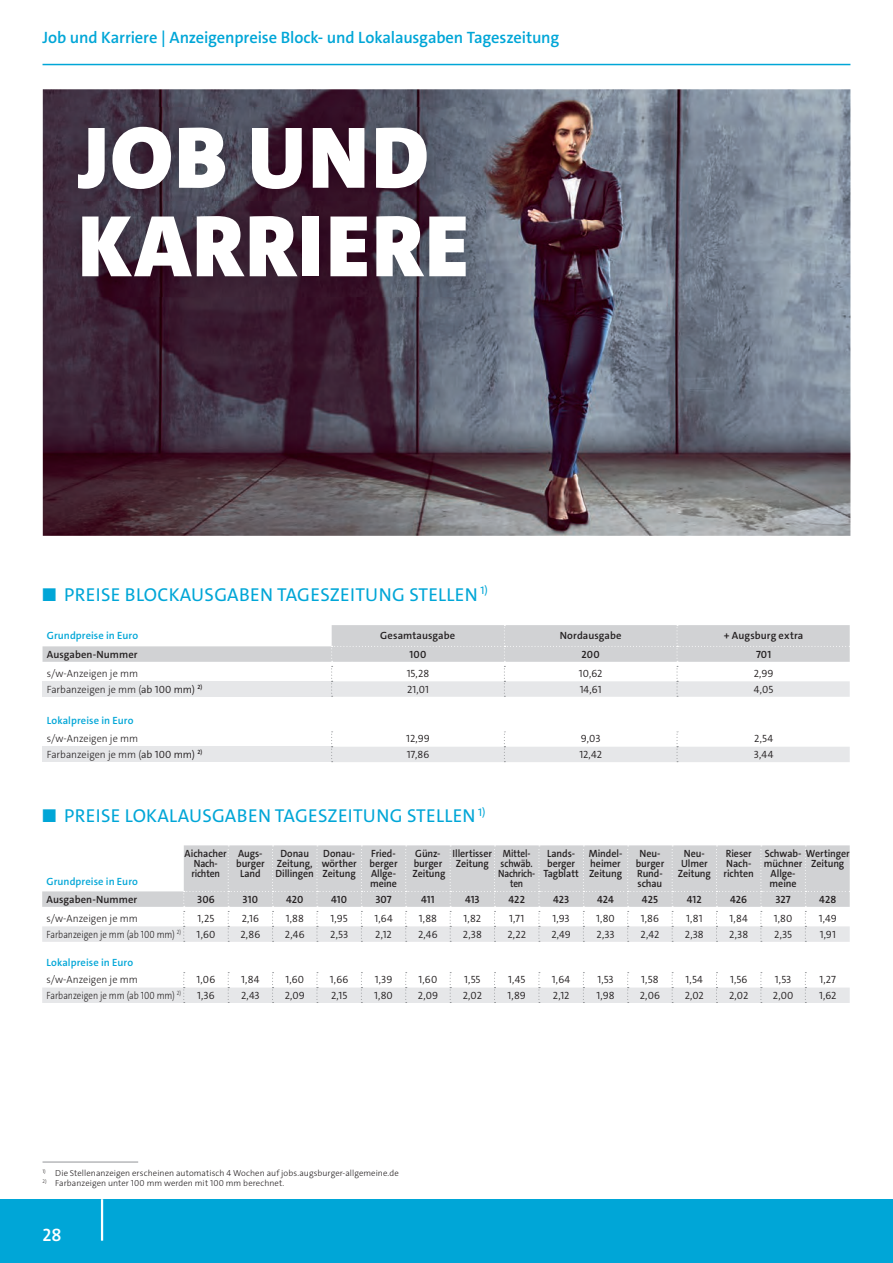
<style>
.page{position:relative;width:893px;height:1263px;background:#fff}
.page>*{position:absolute;margin:0;border:0;box-sizing:border-box;transform-origin:0 0}
.t1{font:900 88.5px/88.5px "The Sans C4 s";letter-spacing:.02em;color:#fff}
.t2{font:18.75px "The Sans C4 s";letter-spacing:.02em;color:#00a6d7}
.t3{font:600 18px "The Sans C4 s";color:#fff}
.t4{font:600 16.5px "The Sans C4 s";letter-spacing:-.01em;color:#00a6d7}
.t5{font:300 10.5px "The Sans C4 s";letter-spacing:.01em;color:#231f20}
.t6{font:600 10.5px/10.2px "The Sans C4 s";letter-spacing:-.005em;color:#231f20;text-align:center;scale:.95 1}
.t7{font:600 10.5px "The Sans C4 s";letter-spacing:-.005em;color:#231f20}
.t8{font:300 10.5px "The Sans C4 s";color:#231f20}
.t9{font:600 10.5px "The Sans C4 s";letter-spacing:.01em;color:#00a6d7}
.t10{font:300 10.5px "The Sans C4 s";color:#231f20;scale:.85 1}
.t11{font:600 10.5px/10.2px "The Sans C4 s";letter-spacing:-.005em;color:#231f20;text-align:center;scale:.88 1}
.t12{font:300 8.7px "The Sans C4 s";letter-spacing:.005em;color:#231f20}
.s1{font-style:inherit}
</style>
<div class="page">
<div style="left:0;top:1199px;width:893px;height:64px;background:#00a6d7"></div>
<hr style="left:101px;top:1199px;width:2px;height:42px;background:#fff">
<hr style="left:43px;top:64px;width:807px;height:1px;background:#00a6d7">
<img style="left:43px;top:89px;width:807px;height:447px">
<hr style="left:43px;top:1162px;width:95px;height:1px;background:#939598">
<svg style="left:43px;top:625px;width:807px;height:72px"></svg>
<div style="left:43px;top:747px;width:289px;height:15px;background:#e6e7e9"></div>
<svg style="left:331px;top:731px;width:519px;height:31px"></svg>
<svg style="left:42px;top:845px;width:808px;height:97px"></svg>
<svg style="left:42px;top:972px;width:808px;height:31px"></svg>
<img style="left:58px;top:107px;width:427px;height:189px">
<h3 class="t4" style="left:43px;top:27px;width:518px">Job und Karriere | Anzeigenpreise Block- und Lokalausgaben Tageszeitung</h3>
<h1 class="t1" style="left:78px;top:114px;width:393px">JOB UND<br>KARRIERE</h1>
<h2 class="t2" style="left:43px;top:582px;width:446px">■ PREISE BLOCKAUSGABEN TAGESZEITUNG STELLEN <sup>1)</sup></h2>
<p class="t9" style="left:47px;top:629px;width:93px">Grundpreise in Euro</p>
<p class="t7" style="left:380px;top:629px;width:76px">Gesamtausgabe</p>
<p class="t7" style="left:560px;top:629px;width:63px">Nordausgabe</p>
<p class="t7" style="left:724px;top:629px;width:81px">+ Augsburg extra</p>
<p class="t7" style="left:47px;top:647px;width:92px">Ausgaben-Nummer</p>
<p class="t7" style="left:410px;top:647px;width:18px">100</p>
<p class="t7" style="left:582px;top:647px;width:20px">200</p>
<p class="t7" style="left:756px;top:647px;width:17px">701</p>
<p class="t8" style="left:47px;top:667px;width:93px">s/w-Anzeigen je mm</p>
<p class="t5" style="left:407px;top:667px;width:24px">15,28</p>
<p class="t5" style="left:579px;top:667px;width:25px">10,62</p>
<p class="t5" style="left:754px;top:667px;width:21px">2,99</p>
<p class="t8" style="left:47px;top:682px;width:157px">Farbanzeigen je mm (<span class="s1">ab 100 mm)</span> <sup>2)</sup></p>
<p class="t5" style="left:407px;top:682px;width:23px">21,01</p>
<p class="t5" style="left:580px;top:682px;width:24px">14,61</p>
<p class="t5" style="left:754px;top:682px;width:21px">4,05</p>
<p class="t9" style="left:47px;top:713px;width:88px">Lokalpreise in Euro</p>
<p class="t8" style="left:47px;top:732px;width:93px">s/w-Anzeigen je mm</p>
<p class="t5" style="left:406px;top:732px;width:25px">12,99</p>
<p class="t5" style="left:581px;top:732px;width:21px">9,03</p>
<p class="t5" style="left:754px;top:732px;width:20px">2,54</p>
<p class="t8" style="left:47px;top:748px;width:157px">Farbanzeigen je mm (<span class="s1">ab 100 mm)</span> <sup>2)</sup></p>
<p class="t5" style="left:407px;top:748px;width:24px">17,86</p>
<p class="t5" style="left:579px;top:748px;width:24px">12,42</p>
<p class="t5" style="left:754px;top:748px;width:21px">3,44</p>
<h2 class="t2" style="left:43px;top:804px;width:444px">■ PREISE LOKALAUSGABEN TAGESZEITUNG STELLEN <sup>1)</sup></h2>
<p class="t9" style="left:46px;top:875px;width:93px">Grundpreise in Euro</p>
<p class="t6" style="left:185px;top:848px;width:46px">Aichacher<br>Nach&shy;richten</p>
<p class="t6" style="left:236px;top:848px;width:31px">Augs&shy;burger<br>Land</p>
<p class="t6" style="left:276px;top:848px;width:42px">Donau<br>Zeitung,<br>Dillingen</p>
<p class="t6" style="left:322px;top:848px;width:38px;text-align:left">Donau&shy;wörther<br>Zeitung</p>
<p class="t6" style="left:370px;top:848px;width:31px;text-align:left">Fried&shy;berger<br>Allge&shy;meine</p>
<p class="t6" style="left:412px;top:848px;width:36px;text-align:left">Günz&shy;burger<br>Zeitung</p>
<p class="t6" style="left:453px;top:848px;width:43px">Illertisser<br>Zeitung</p>
<p class="t11" style="left:498px;top:848px;width:43px">Mittel&shy;schwäb.<br>Nachrich&shy;ten</p>
<p class="t6" style="left:543px;top:848px;width:39px">Lands&shy;berger<br>Tagblatt</p>
<p class="t6" style="left:589px;top:848px;width:37px;text-align:left">Mindel&shy;heimer<br>Zeitung</p>
<p class="t6" style="left:636px;top:848px;width:31px">Neu&shy;burger<br>Rund&shy;schau</p>
<p class="t6" style="left:678px;top:848px;width:36px">Neu-<br>Ulmer<br>Zeitung</p>
<p class="t6" style="left:723px;top:848px;width:33px;text-align:left">Rieser<br>Nach&shy;richten</p>
<p class="t6" style="left:765px;top:848px;width:91px">Schwab- Wertinger</p>
<p class="t6" style="left:764px;top:858px;width:42px">müchner</p>
<p class="t6" style="left:771px;top:868px;width:28px">Allge-</p>
<p class="t6" style="left:770px;top:878px;width:30px">meine</p>
<p class="t6" style="left:811px;top:858px;width:36px">Zeitung</p>
<p class="t7" style="left:46px;top:892px;width:92px">Ausgaben-Nummer</p>
<p class="t7" style="left:197px;top:892px;width:19px">306</p>
<p class="t7" style="left:243px;top:892px;width:17px">310</p>
<p class="t7" style="left:286px;top:892px;width:19px">420</p>
<p class="t7" style="left:331px;top:892px;width:18px">410</p>
<p class="t7" style="left:375px;top:892px;width:18px">307</p>
<p class="t7" style="left:421px;top:892px;width:15px">411</p>
<p class="t7" style="left:465px;top:892px;width:16px">413</p>
<p class="t7" style="left:508px;top:892px;width:18px">422</p>
<p class="t7" style="left:553px;top:892px;width:18px">423</p>
<p class="t7" style="left:597px;top:892px;width:18px">424</p>
<p class="t7" style="left:642px;top:892px;width:18px">425</p>
<p class="t7" style="left:687px;top:892px;width:16px">412</p>
<p class="t7" style="left:730px;top:892px;width:19px">426</p>
<p class="t7" style="left:775px;top:892px;width:17px">327</p>
<p class="t7" style="left:819px;top:892px;width:19px">428</p>
<p class="t8" style="left:46px;top:912px;width:93px">s/w-Anzeigen je mm</p>
<p class="t5" style="left:198px;top:912px;width:18px">1,25</p>
<p class="t5" style="left:242px;top:912px;width:19px">2,16</p>
<p class="t5" style="left:286px;top:912px;width:20px">1,88</p>
<p class="t5" style="left:331px;top:912px;width:19px">1,95</p>
<p class="t5" style="left:374px;top:912px;width:20px">1,64</p>
<p class="t5" style="left:419px;top:912px;width:20px">1,88</p>
<p class="t5" style="left:464px;top:912px;width:19px">1,82</p>
<p class="t5" style="left:509px;top:912px;width:17px">1,71</p>
<p class="t5" style="left:553px;top:912px;width:19px">1,93</p>
<p class="t5" style="left:596px;top:912px;width:20px">1,80</p>
<p class="t5" style="left:641px;top:912px;width:20px">1,86</p>
<p class="t5" style="left:686px;top:912px;width:18px">1,81</p>
<p class="t5" style="left:730px;top:912px;width:20px">1,84</p>
<p class="t5" style="left:774px;top:912px;width:20px">1,80</p>
<p class="t5" style="left:819px;top:912px;width:20px">1,49</p>
<p class="t10" style="left:46px;top:927px;width:160px">Farbanzeigen je mm (ab 100 mm) <sup>2)</sup></p>
<p class="t5" style="left:197px;top:927px;width:20px">1,60</p>
<p class="t5" style="left:240px;top:927px;width:21px">2,86</p>
<p class="t5" style="left:285px;top:927px;width:21px">2,46</p>
<p class="t5" style="left:330px;top:927px;width:19px">2,53</p>
<p class="t5" style="left:375px;top:927px;width:18px">2,12</p>
<p class="t5" style="left:418px;top:927px;width:21px">2,46</p>
<p class="t5" style="left:463px;top:927px;width:20px">2,38</p>
<p class="t5" style="left:507px;top:927px;width:20px">2,22</p>
<p class="t5" style="left:551px;top:927px;width:21px">2,49</p>
<p class="t5" style="left:597px;top:927px;width:19px">2,33</p>
<p class="t5" style="left:640px;top:927px;width:20px">2,42</p>
<p class="t5" style="left:685px;top:927px;width:20px">2,38</p>
<p class="t5" style="left:729px;top:927px;width:20px">2,38</p>
<p class="t5" style="left:774px;top:927px;width:19px">2,35</p>
<p class="t5" style="left:820px;top:927px;width:18px">1,91</p>
<p class="t9" style="left:46px;top:955px;width:88px">Lokalpreise in Euro</p>
<p class="t8" style="left:46px;top:973px;width:93px">s/w-Anzeigen je mm</p>
<p class="t5" style="left:197px;top:973px;width:20px">1,06</p>
<p class="t5" style="left:241px;top:973px;width:20px">1,84</p>
<p class="t5" style="left:285px;top:973px;width:20px">1,60</p>
<p class="t5" style="left:330px;top:973px;width:20px">1,66</p>
<p class="t5" style="left:375px;top:973px;width:19px">1,39</p>
<p class="t5" style="left:419px;top:973px;width:20px">1,60</p>
<p class="t5" style="left:464px;top:973px;width:18px">1,55</p>
<p class="t5" style="left:508px;top:973px;width:18px">1,45</p>
<p class="t5" style="left:552px;top:973px;width:20px">1,64</p>
<p class="t5" style="left:597px;top:973px;width:18px">1,53</p>
<p class="t5" style="left:641px;top:973px;width:19px">1,58</p>
<p class="t5" style="left:686px;top:973px;width:19px">1,54</p>
<p class="t5" style="left:730px;top:973px;width:19px">1,56</p>
<p class="t5" style="left:775px;top:973px;width:18px">1,53</p>
<p class="t5" style="left:819px;top:973px;width:18px">1,27</p>
<p class="t10" style="left:46px;top:988px;width:160px">Farbanzeigen je mm (ab 100 mm) <sup>2)</sup></p>
<p class="t5" style="left:197px;top:988px;width:19px">1,36</p>
<p class="t5" style="left:241px;top:988px;width:20px">2,43</p>
<p class="t5" style="left:285px;top:988px;width:22px">2,09</p>
<p class="t5" style="left:331px;top:988px;width:18px">2,15</p>
<p class="t5" style="left:374px;top:988px;width:20px">1,80</p>
<p class="t5" style="left:418px;top:988px;width:22px">2,09</p>
<p class="t5" style="left:463px;top:988px;width:21px">2,02</p>
<p class="t5" style="left:508px;top:988px;width:20px">1,89</p>
<p class="t5" style="left:553px;top:988px;width:18px">2,12</p>
<p class="t5" style="left:596px;top:988px;width:20px">1,98</p>
<p class="t5" style="left:640px;top:988px;width:22px">2,06</p>
<p class="t5" style="left:685px;top:988px;width:21px">2,02</p>
<p class="t5" style="left:729px;top:988px;width:21px">2,02</p>
<p class="t5" style="left:773px;top:988px;width:22px">2,00</p>
<p class="t5" style="left:819px;top:988px;width:19px">1,62</p>
<p class="t12" style="left:43px;top:1168px;width:358px"><sup>1)</sup> Die Stellenanzeigen erscheinen automatisch 4 Wochen auf jobs.augsburger-allgemeine.de</p>
<p class="t12" style="left:43px;top:1177px;width:243px"><sup>2)</sup> Farbanzeigen unter 100 mm werden mit 100 mm berechnet.</p>
<h3 class="t3" style="left:43px;top:1223px;width:20px">28</h3>
</div>
